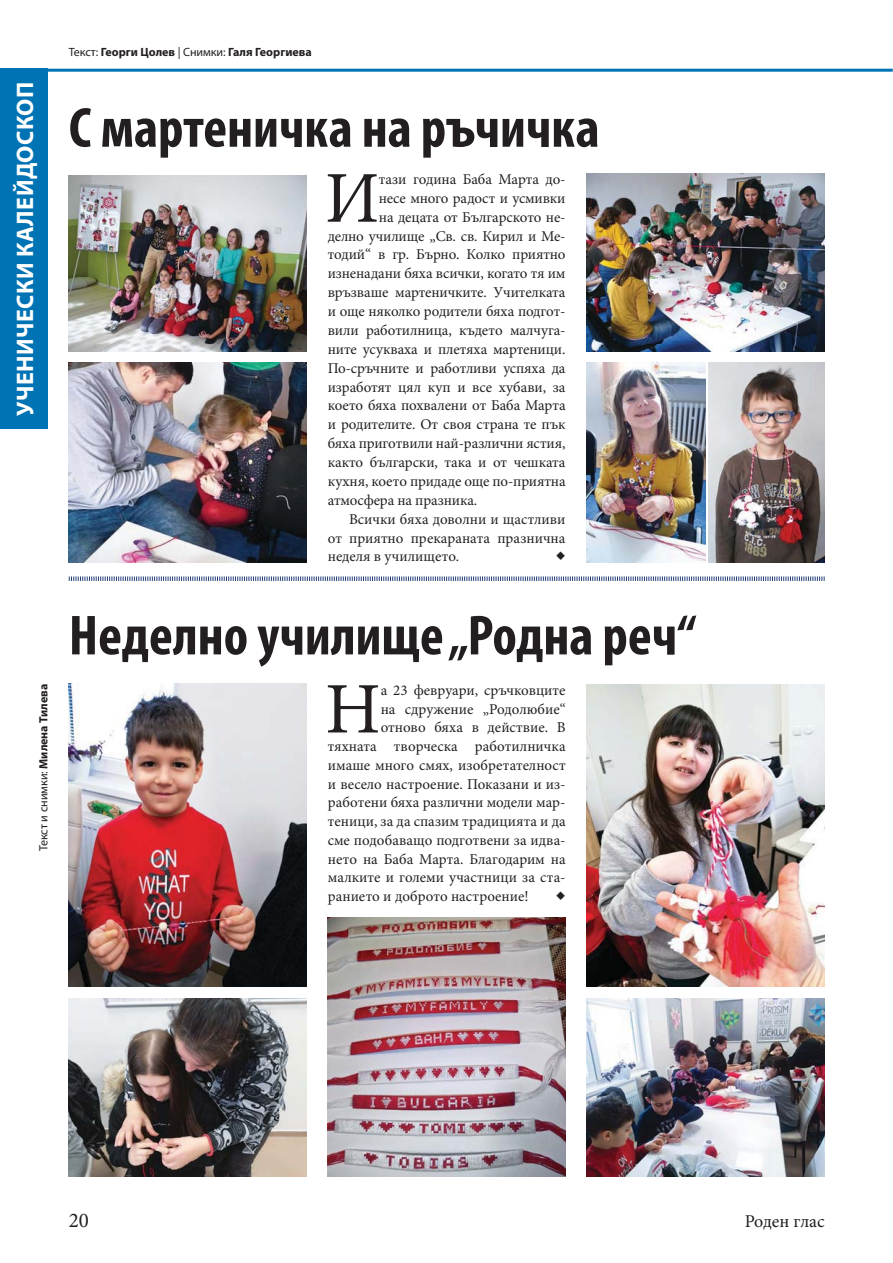
<style>
.page{position:relative;width:893px;height:1263px;background:#fff}
.page>*{position:absolute;margin:0;border:0;box-sizing:border-box;transform-origin:0 0}
.t1{font:73.05px "Minion Pro";color:#231f20}
.t2{font:72.6px "Minion Pro";color:#231f20}
.t3{font:700 condensed 56.85px "Myriad Pro";color:#231f20}
.t4{font:700 24px "Myriad Pro";letter-spacing:.02em;color:#fff}
.t5{font:21px "Minion Pro";color:#231f20}
.t6{font:18px "Minion Pro";letter-spacing:-.005em;color:#231f20}
.t7{font:15px "Minion Pro";letter-spacing:-.005em;color:#231f20}
.t8{font:700 12px "Myriad Pro";color:#231f20}
.t9{font:12px "Myriad Pro";color:#231f20}
.s1{font-weight:700}
.s2{font-weight:400}
</style>
<div class="page">
<div style="left:0;top:69px;width:48px;height:360px;background:#0073b4"></div>
<hr style="left:0;top:69px;width:892px;height:3px;background:#0073b4">
<img style="left:587px;top:998px;width:237px;height:178px">
<img style="left:69px;top:998px;width:238px;height:178px">
<img style="left:587px;top:684px;width:237px;height:302px">
<img style="left:69px;top:684px;width:238px;height:302px">
<img style="left:328px;top:918px;width:238px;height:259px">
<svg style="left:69px;top:576px;width:756px;height:5px"></svg>
<img style="left:69px;top:175px;width:238px;height:176px">
<img style="left:587px;top:173px;width:237px;height:178px">
<img style="left:69px;top:362px;width:238px;height:201px">
<img style="left:587px;top:362px;width:119px;height:201px">
<img style="left:709px;top:362px;width:115px;height:201px">
<h3 class="t4" style="left:11px;top:416px;width:336px;rotate:-90deg">УЧЕНИЧЕСКИ КАЛЕЙДОСКОП</h3>
<p class="t9" style="left:36px;top:851px;width:168px;rotate:-90deg">Текст и снимки: <span class="s1">Милена Тилева</span></p>
<p class="t8" style="left:69px;top:45px;width:244px"><span class="s2">Текст:</span> Георги Цолев <span class="s2">| Снимки:</span> Галя Георгиева</p>
<h3 class="t3" style="left:69px;top:94px;width:532px">С мартеничка на ръчичка</h3>
<h1 class="t1" style="left:325px;top:154px;width:56px">И</h1>
<p class="t7" style="left:379px;top:170px;width:188px">тази година Баба Марта до-</p>
<p class="t7" style="left:379px;top:189px;width:188px">несе много радост и усмивки</p>
<p class="t7" style="left:379px;top:208px;width:188px">на децата от Българското не-</p>
<p class="t7" style="left:328px;top:227px;width:239px">делно училище „Св. св. Кирил и Ме-</p>
<p class="t7" style="left:328px;top:246px;width:239px">тодий“ в гр. Бърно. Колко приятно</p>
<p class="t7" style="left:328px;top:264px;width:239px">изненадани бяха всички, когато тя им</p>
<p class="t7" style="left:328px;top:283px;width:239px">връзваше мартеничките. Учителката</p>
<p class="t7" style="left:328px;top:302px;width:239px">и още няколко родители бяха подгот-</p>
<p class="t7" style="left:328px;top:321px;width:239px">вили работилница, където малчуга-</p>
<p class="t7" style="left:328px;top:340px;width:239px">ните усукваха и плетяха мартеници.</p>
<p class="t7" style="left:328px;top:359px;width:239px">По-сръчните и работливи успяха да</p>
<p class="t7" style="left:328px;top:378px;width:239px">изработят цял куп и все хубави, за</p>
<p class="t7" style="left:328px;top:396px;width:239px">което бяха похвалени от Баба Марта</p>
<p class="t7" style="left:328px;top:415px;width:239px">и родителите. От своя страна те пък</p>
<p class="t7" style="left:328px;top:434px;width:239px">бяха приготвили най-различни ястия,</p>
<p class="t7" style="left:328px;top:453px;width:239px">както български, така и от чешката</p>
<p class="t7" style="left:328px;top:472px;width:239px">кухня, което придаде още по-приятна</p>
<p class="t7" style="left:328px;top:491px;width:151px">атмосфера на празника.</p>
<p class="t7" style="left:349px;top:510px;width:218px">Всички бяха доволни и щастливи</p>
<p class="t7" style="left:328px;top:529px;width:239px">от приятно прекараната празнична</p>
<p class="t7" style="left:328px;top:547px;width:133px">неделя в училището.</p>
<h3 class="t5" style="left:556px;top:542px;width:11px">◆</h3>
<h3 class="t3" style="left:69px;top:602px;width:629px">Неделно училище „Родна реч“</h3>
<h2 class="t2" style="left:325px;top:665px;width:57px">Н</h2>
<p class="t7" style="left:381px;top:681px;width:186px">а 23 февруари, сръчковците</p>
<p class="t7" style="left:381px;top:700px;width:186px">на сдружение „Родолюбие“</p>
<p class="t7" style="left:381px;top:719px;width:186px">отново бяха в действие. В</p>
<p class="t7" style="left:328px;top:737px;width:239px">тяхната творческа работилничка</p>
<p class="t7" style="left:328px;top:756px;width:239px">имаше много смях, изобретателност</p>
<p class="t7" style="left:328px;top:775px;width:239px">и весело настроение. Показани и из-</p>
<p class="t7" style="left:328px;top:793px;width:239px">работени бяха различни модели мар-</p>
<p class="t7" style="left:328px;top:812px;width:239px">теници, за да спазим традицията и да</p>
<p class="t7" style="left:328px;top:831px;width:239px">сме подобаващо подготвени за идва-</p>
<p class="t7" style="left:328px;top:850px;width:239px">нето на Баба Марта. Благодарим на</p>
<p class="t7" style="left:328px;top:868px;width:239px">малките и големи участници за ста-</p>
<p class="t7" style="left:328px;top:887px;width:202px">ранието и доброто настроение!</p>
<h3 class="t5" style="left:556px;top:881px;width:11px">◆</h3>
<h3 class="t5" style="left:69px;top:1207px;width:22px">20</h3>
<p class="t6" style="left:745px;top:1210px;width:81px">Роден глас</p>
</div>
